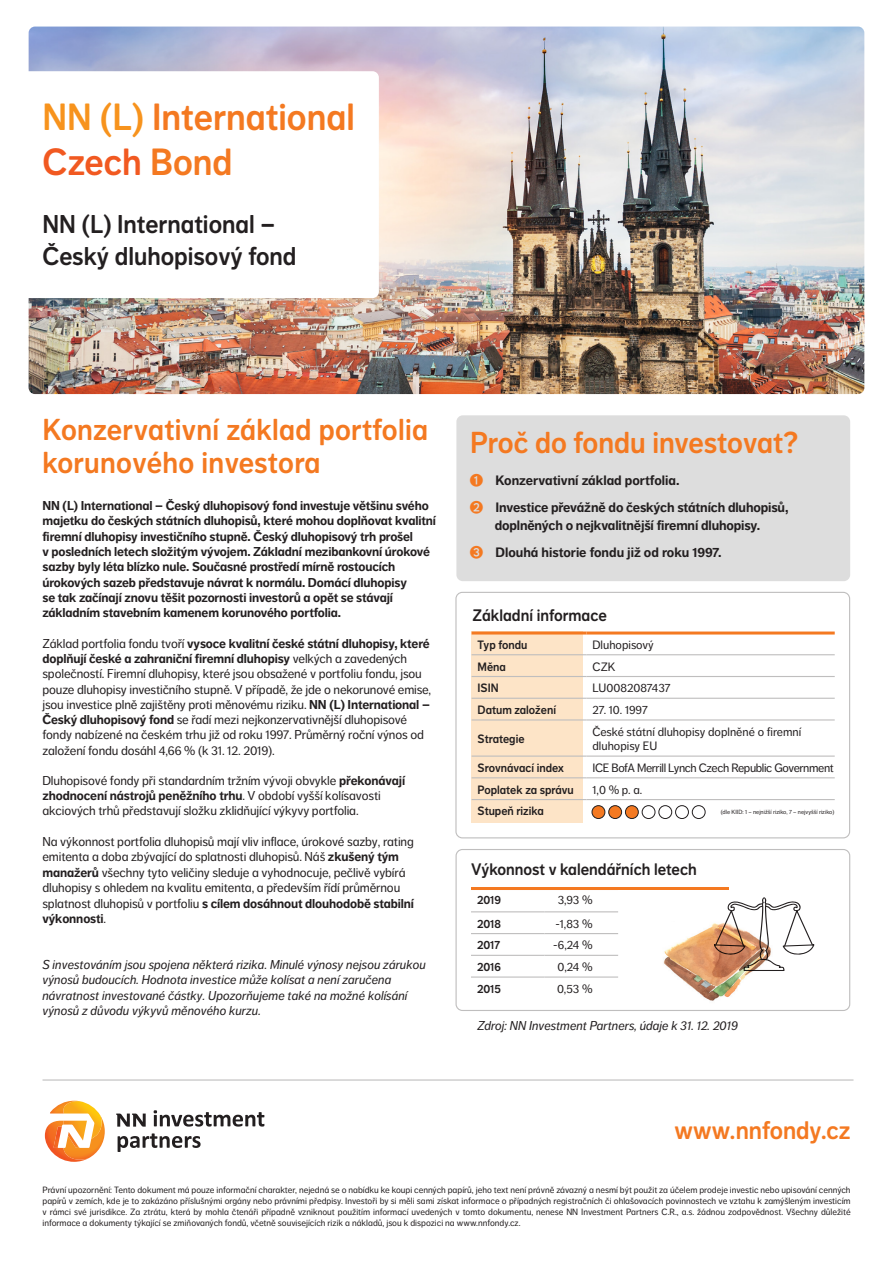
<style>
.page{position:relative;width:893px;height:1263px;background:#fff}
.page>*{position:absolute;margin:0;border:0;box-sizing:border-box;transform-origin:0 0}
.t1{font:37.5px "NN Dagny Display";color:#f47921}
.t2{font:37.5px "NN Dagny Display";color:#f15921}
.t3{font:30px/33px "NN Dagny Display";letter-spacing:.01em;color:#f47921}
.t4{font:25.5px "NN Dagny Display";color:#231f20}
.t5{font:25.2px "NN Dagny Display";color:#f47921}
.t6{font:16.5px "NN Dagny Display";color:#231f20}
.t7{font:700 13.5px/18px "NN Dagny Text";letter-spacing:-.01em;color:#231f20;text-align:center}
.t8{font:12.75px/15.3px "NN Dagny Text";letter-spacing:-.01em;color:#231f20}
.t9{font:700 12.75px/15.3px "NN Dagny Text";letter-spacing:-.01em;color:#231f20}
.t10{font:italic 12.75px/15.3px "NN Dagny Magazine";color:#231f20}
.t11{font:12px/14.4px "NN Dagny Text";color:#231f20}
.t12{font:12px "NN Dagny Display";color:#231f20}
.t13{font:12px "NN Dagny Text";letter-spacing:-.03em;color:#231f20}
.t14{font:9px/10.8px "NN Dagny Text";color:#231f20;text-align:justify}
.t15{font:6px "NN Dagny Text";color:#231f20}
.s1{color:#f7931d}
.s2{color:#f47921}
.s3{font-weight:700}
.s4{font-family:"NN Picto Diap";font-weight:400;color:#f47921}
</style>
<div class="page">
<img style="left:29px;top:27px;width:835px;height:367px">
<svg style="left:43px;top:1099px;width:63px;height:64px"></svg>
<img style="left:88px;top:1116px;width:17px;height:44px">
<img style="left:45px;top:1121px;width:43px;height:41px">
<img style="left:63px;top:1101px;width:39px;height:38px">
<img style="left:50px;top:1101px;width:29px;height:12px">
<img style="left:54px;top:1126px;width:8px;height:22px">
<img style="left:68px;top:1132px;width:12px;height:16px">
<svg style="left:116px;top:1113px;width:30px;height:13px"></svg>
<svg style="left:154px;top:1110px;width:110px;height:16px"></svg>
<svg style="left:118px;top:1133px;width:83px;height:19px"></svg>
<svg style="left:29px;top:71px;width:350px;height:227px"></svg>
<hr style="left:43px;top:1079px;width:810px;height:1px;background:#bfbebe">
<img style="left:663px;top:923px;width:90px;height:78px">
<div style="left:472px;top:631px;width:111px;height:192px;background:#fde4c7"></div>
<div style="left:456px;top:415px;width:394px;height:166px;background:#ddd;border-radius:6px"></div>
<hr style="left:472px;top:654px;width:114px;height:1px;background:#bfbebe">
<hr style="left:586px;top:654px;width:249px;height:1px;background:#bfbebe">
<hr style="left:472px;top:676px;width:114px;height:1px;background:#bfbebe">
<hr style="left:586px;top:676px;width:249px;height:1px;background:#bfbebe">
<hr style="left:472px;top:698px;width:114px;height:1px;background:#bfbebe">
<hr style="left:586px;top:698px;width:249px;height:1px;background:#bfbebe">
<hr style="left:472px;top:719px;width:114px;height:1px;background:#bfbebe">
<hr style="left:586px;top:719px;width:249px;height:1px;background:#bfbebe">
<hr style="left:472px;top:755px;width:114px;height:2px;background:#bfbebe">
<hr style="left:586px;top:755px;width:249px;height:2px;background:#bfbebe">
<hr style="left:472px;top:777px;width:114px;height:1px;background:#bfbebe">
<hr style="left:586px;top:777px;width:249px;height:1px;background:#bfbebe">
<hr style="left:472px;top:799px;width:114px;height:1px;background:#bfbebe">
<hr style="left:586px;top:799px;width:249px;height:1px;background:#bfbebe">
<hr style="left:472px;top:631px;width:114px;height:3px;background:#f47921">
<hr style="left:586px;top:631px;width:249px;height:3px;background:#f47921">
<div style="left:455px;top:592px;width:395px;height:246px;border:1px solid #bfbebe;border-radius:6px"></div>
<div style="left:592px;top:806px;width:13px;height:12px;background:#f47921;border-radius:50%"></div>
<div style="left:592px;top:805px;width:13px;height:14px;border:1px solid #231f20;border-radius:50%"></div>
<div style="left:609px;top:806px;width:13px;height:12px;background:#f47921;border-radius:50%"></div>
<div style="left:608px;top:805px;width:14px;height:14px;border:1px solid #231f20;border-radius:50%"></div>
<div style="left:625px;top:806px;width:13px;height:12px;background:#f47921;border-radius:50%"></div>
<div style="left:625px;top:805px;width:13px;height:14px;border:1px solid #231f20;border-radius:50%"></div>
<div style="left:642px;top:805px;width:13px;height:14px;border:1px solid #231f20;border-radius:50%"></div>
<div style="left:659px;top:805px;width:13px;height:14px;border:1px solid #231f20;border-radius:50%"></div>
<div style="left:675px;top:805px;width:14px;height:14px;border:1px solid #231f20;border-radius:50%"></div>
<div style="left:692px;top:805px;width:13px;height:14px;border:1px solid #231f20;border-radius:50%"></div>
<img style="left:714px;top:897px;width:100px;height:74px">
<div style="left:455px;top:849px;width:395px;height:162px;border:1px solid #bfbebe;border-radius:6px"></div>
<hr style="left:471px;top:911px;width:74px;height:1px;background:#bfbebe">
<hr style="left:545px;top:911px;width:73px;height:1px;background:#bfbebe">
<hr style="left:471px;top:933px;width:74px;height:1px;background:#bfbebe">
<hr style="left:545px;top:933px;width:73px;height:1px;background:#bfbebe">
<hr style="left:471px;top:955px;width:74px;height:1px;background:#bfbebe">
<hr style="left:545px;top:955px;width:73px;height:1px;background:#bfbebe">
<hr style="left:471px;top:976px;width:74px;height:2px;background:#bfbebe">
<hr style="left:545px;top:976px;width:73px;height:2px;background:#bfbebe">
<hr style="left:471px;top:887px;width:257px;height:3px;background:#f47921">
<p class="t1" style="left:43px;top:95px;width:314px"><span class="s1">NN (L)</span> International</p>
<p class="t2" style="left:43px;top:140px;width:192px">Czech <span class="s2">Bond</span></p>
<p class="t4" style="left:43px;top:209px;width:234px">NN (L) International –</p>
<p class="t4" style="left:43px;top:241px;width:256px">Český dluhopisový fond</p>
<p class="t3" style="left:42px;top:413px;width:387px">Konzervativní základ portfolia korunového investora</p>
<p class="t9" style="left:42px;top:498px;width:395px">NN (L) International – Český dluhopisový fond investuje většinu svého majetku do českých státních dluhopisů, které mohou doplňovat kvalitní firemní dluhopisy investičního stupně. Český dluhopisový trh prošel<br>v posledních letech složitým vývojem. Základní mezibankovní úrokové sazby byly léta blízko nule. Současné prostředí mírně rostoucích úrokových sazeb představuje návrat k normálu. Domácí dluhopisy<br>se tak začínají znovu těšit pozornosti investorů a opět se stávají základním stavebním kamenem korunového portfolia.</p>
<p class="t8" style="left:42px;top:636px;width:390px">Základ portfolia fondu tvoří <span class="s3">vysoce kvalitní české státní dluhopisy, které doplňují české a zahraniční firemní dluhopisy</span> velkých a zavedených společností. Firemní dluhopisy, které jsou obsažené v portfoliu fondu, jsou pouze dluhopisy investičního stupně. V případě, že jde o nekorunové emise, jsou investice plně zajištěny proti měnovému riziku. <span class="s3">NN (L) International – Český dluhopisový fond</span> se řadí mezi nejkonzervativnější dluhopisové fondy nabízené na českém trhu již od roku 1997. Průměrný roční výnos od založení fondu dosáhl 4,66 % (k 31. 12. 2019).</p>
<p class="t8" style="left:42px;top:773px;width:364px">Dluhopisové fondy při standardním tržním vývoji obvykle <span class="s3">překonávají zhodnocení nástrojů peněžního trhu</span>. V období vyšší kolísavosti akciových trhů představují složku zklidňující výkyvy portfolia.</p>
<p class="t8" style="left:42px;top:834px;width:373px">Na výkonnost portfolia dluhopisů mají vliv inflace, úrokové sazby, rating emitenta a doba zbývající do splatnosti dluhopisů. Náš <span class="s3">zkušený tým manažerů</span> všechny tyto veličiny sleduje a vyhodnocuje, pečlivě vybírá dluhopisy s ohledem na kvalitu emitenta, a především řídí průměrnou splatnost dluhopisů v portfoliu <span class="s3">s cílem dosáhnout dlouhodobě stabilní výkonnosti</span>.</p>
<p class="t10" style="left:42px;top:957px;width:385px">S investováním jsou spojena některá rizika. Minulé výnosy nejsou zárukou výnosů budoucích. Hodnota investice může kolísat a není zaručena návratnost investované částky. Upozorňujeme také na možné kolísání výnosů z důvodu výkyvů měnového kurzu.</p>
<p class="t3" style="left:470px;top:427px;width:329px">Proč do fondu investovat?</p>
<p class="t7" style="left:470px;top:471px;width:211px"><span class="s4">1</span> Konzervativní základ portfolia.</p>
<p class="t7" style="left:470px;top:498px;width:320px"><span class="s4">2</span> Investice převážně do českých státních dluhopisů, doplněných o nejkvalitnější firemní dluhopisy.</p>
<p class="t7" style="left:470px;top:543px;width:253px"><span class="s4">3</span> Dlouhá historie fondu již od roku 1997.</p>
<p class="t6" style="left:473px;top:605px;width:136px">Základní informace</p>
<p class="t12" style="left:478px;top:637px;width:51px">Typ fondu</p>
<p class="t11" style="left:592px;top:637px;width:63px">Dluhopisový</p>
<p class="t12" style="left:478px;top:659px;width:30px">Měna</p>
<p class="t11" style="left:592px;top:659px;width:24px">CZK</p>
<p class="t12" style="left:478px;top:681px;width:23px">ISIN</p>
<p class="t11" style="left:592px;top:681px;width:80px">LU0082087437</p>
<p class="t12" style="left:478px;top:703px;width:80px">Datum založení</p>
<p class="t11" style="left:592px;top:703px;width:57px">27. 10. 1997</p>
<p class="t12" style="left:478px;top:732px;width:48px">Strategie</p>
<p class="t11" style="left:592px;top:724px;width:210px">České státní dluhopisy doplněné o firemní dluhopisy EU</p>
<p class="t12" style="left:478px;top:761px;width:88px">Srovnávací index</p>
<p class="t13" style="left:592px;top:761px;width:243px">ICE BofA Merrill Lynch Czech Republic Government</p>
<p class="t12" style="left:478px;top:782px;width:98px">Poplatek za správu</p>
<p class="t11" style="left:592px;top:782px;width:51px">1,0 % p. a.</p>
<p class="t12" style="left:478px;top:804px;width:68px">Stupeň rizika</p>
<p class="t15" style="left:721px;top:808px;width:115px">(dle KIID: 1 – nejnižší riziko, 7 – nejvyšší riziko)</p>
<p class="t6" style="left:471px;top:860px;width:227px">Výkonnost v kalendářních letech</p>
<p class="t12" style="left:477px;top:893px;width:26px">2019</p>
<p class="t11" style="left:558px;top:893px;width:36px">3,93 %</p>
<p class="t12" style="left:477px;top:916px;width:26px">2018</p>
<p class="t11" style="left:555px;top:916px;width:39px">-1,83 %</p>
<p class="t12" style="left:477px;top:938px;width:25px">2017</p>
<p class="t11" style="left:553px;top:938px;width:41px">-6,24 %</p>
<p class="t12" style="left:477px;top:960px;width:26px">2016</p>
<p class="t11" style="left:557px;top:960px;width:37px">0,24 %</p>
<p class="t12" style="left:477px;top:981px;width:26px">2015</p>
<p class="t11" style="left:557px;top:981px;width:37px">0,53 %</p>
<p class="t10" style="left:477px;top:1018px;width:262px">Zdroj: NN Investment Partners, údaje k 31. 12. 2019</p>
<p class="t5" style="left:674px;top:1115px;width:178px">www.nnfondy.cz</p>
<p class="t14" style="left:43px;top:1185px;width:810px">Právní upozornění: Tento dokument má pouze informační charakter, nejedná se o nabídku ke koupi cenných papírů, jeho text není právně závazný a nesmí být použit za účelem prodeje investic nebo upisování cenných</p>
<p class="t14" style="left:43px;top:1196px;width:810px">papírů v zemích, kde je to zakázáno příslušnými orgány nebo právními předpisy. Investoři by si měli sami získat informace o případných registračních či ohlašovacích povinnostech ve vztahu k zamýšleným investicím v rámci své jurisdikce. Za ztrátu, která by mohla čtenáři případně vzniknout použitím informací uvedených v tomto dokumentu, nenese NN Investment Partners C.R., a.s. žádnou zodpovědnost. Všechny důležité informace a dokumenty týkající se zmiňovaných fondů, včetně souvisejících rizik a nákladů, jsou k dispozici na www.nnfondy.cz.</p>
</div>
